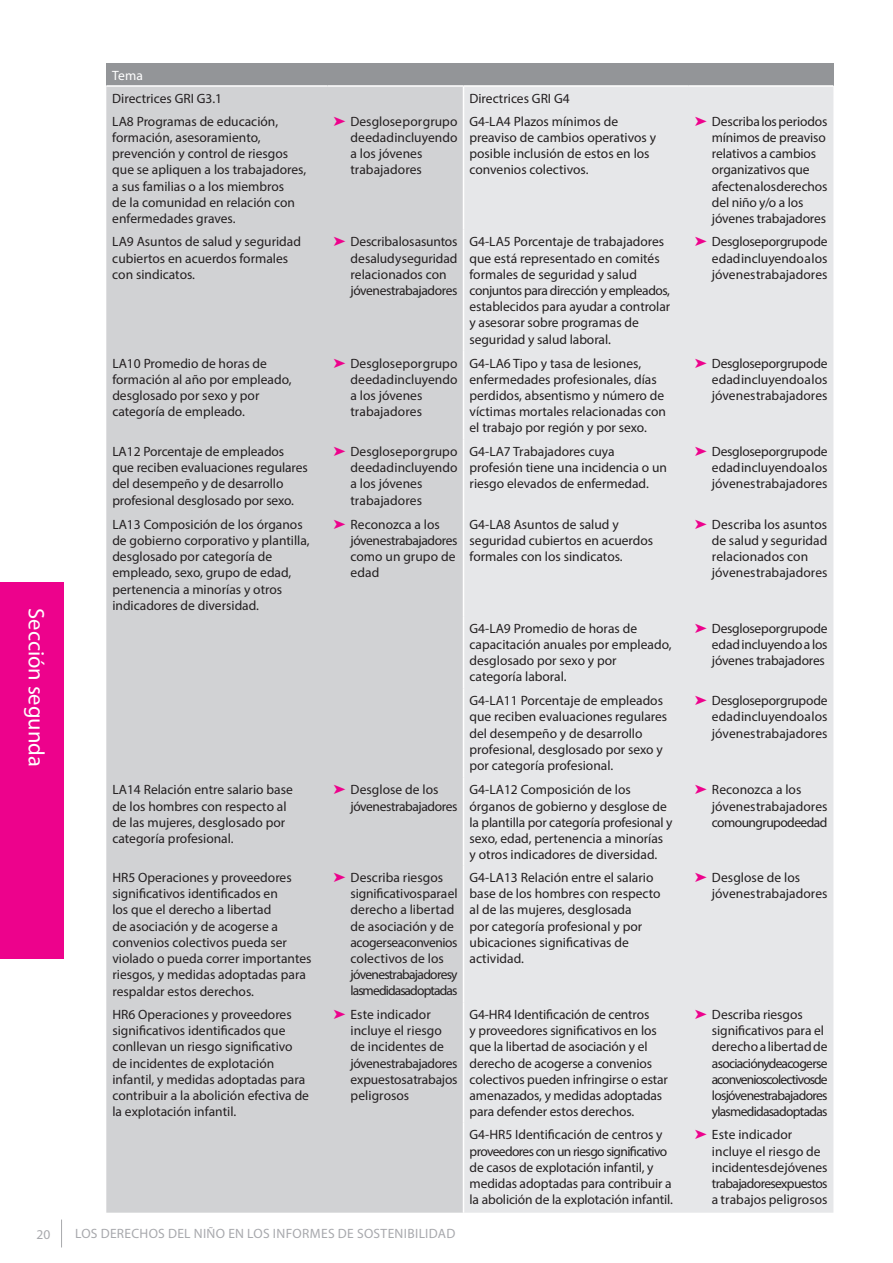
<style>
.page{position:relative;width:893px;height:1263px;background:#fff}
.page>*{position:absolute;margin:0;border:0;box-sizing:border-box;transform-origin:0 0}
.t1{font:22.5px "Myriad Pro";color:#fff}
.t2{font:13.5px/16.2px "Myriad Pro";color:#231f20}
.t3{font:13.5px/16.2px "Myriad Pro";letter-spacing:-.05em;color:#231f20}
.t4{font:13.5px "Myriad Pro";letter-spacing:.025em;color:#a8a9ad}
.t5{font:13.5px/16.2px "Myriad Pro";letter-spacing:-.025em;color:#231f20}
.t6{font:13.5px "Myriad Pro";color:#fff}
.s1{color:#ed028c}
</style>
<div class="page">
<div style="left:0;top:583px;width:64px;height:376px;background:#ed028c"></div>
<svg style="left:61px;top:1219px;width:1px;height:28px"></svg>
<div style="left:106px;top:64px;width:727px;height:22px;background:#939598"></div>
<div style="left:106px;top:87px;width:357px;height:1126px;background:#d1d2d4"></div>
<div style="left:464px;top:87px;width:369px;height:1126px;background:#e6e7e9"></div>
<hr style="left:106px;top:85px;width:221px;height:2px;background:#fff">
<hr style="left:327px;top:85px;width:136px;height:2px;background:#fff">
<hr style="left:463px;top:85px;width:226px;height:2px;background:#fff">
<hr style="left:689px;top:85px;width:144px;height:2px;background:#fff">
<h1 class="t1" style="left:50px;top:608px;width:160px;rotate:90deg">Sección segunda</h1>
<p class="t6" style="left:112px;top:67px;width:32px">Tema</p>
<p class="t2" style="left:112px;top:90px;width:111px">Directrices GRI G3.1</p>
<p class="t2" style="left:469px;top:90px;width:102px">Directrices GRI G4</p>
<p class="t2" style="left:112px;top:113px;width:195px">LA8 Programas de educación, formación, asesoramiento, prevención y control de riesgos que se apliquen a los trabajadores, a sus familias o a los miembros<br>de la comunidad en relación con enfermedades graves.</p>
<p class="t2" style="left:350px;top:113px;width:109px;text-indent:-17px"><span class="s1">➤</span> Desglose por grupo de edad incluyendo a los jóvenes trabajadores</p>
<p class="t2" style="left:469px;top:113px;width:188px">G4-LA4 Plazos mínimos de preaviso de cambios operativos y posible inclusión de estos en los convenios colectivos.</p>
<p class="t2" style="left:712px;top:113px;width:117px;text-indent:-17px"><span class="s1">➤</span> Describa los periodos mínimos de preaviso relativos a cambios organizativos que afecten a los derechos del niño y/o a los jóvenes trabajadores</p>
<p class="t2" style="left:112px;top:233px;width:190px">LA9 Asuntos de salud y seguridad cubiertos en acuerdos formales con sindicatos.</p>
<p class="t2" style="left:350px;top:233px;width:109px;text-indent:-17px"><span class="s1">➤</span> Describa los asuntos de salud y seguridad relacionados con jóvenes trabajadores</p>
<p class="t2" style="left:469px;top:233px;width:202px">G4-LA5 Porcentaje de trabajadores que está representado en comités formales de seguridad y salud conjuntos para dirección y empleados, establecidos para ayudar a controlar y asesorar sobre programas de seguridad y salud laboral.</p>
<p class="t2" style="left:712px;top:233px;width:117px;text-align:justify;text-indent:-17px"><span class="s1">➤</span> Desglose por grupo de edad incluyendo a los jóvenes trabajadores</p>
<p class="t2" style="left:112px;top:355px;width:181px">LA10 Promedio de horas de formación al año por empleado, desglosado por sexo y por categoría de empleado.</p>
<p class="t2" style="left:350px;top:355px;width:109px;text-indent:-17px"><span class="s1">➤</span> Desglose por grupo de edad incluyendo a los jóvenes trabajadores</p>
<p class="t2" style="left:469px;top:355px;width:198px">G4-LA6 Tipo y tasa de lesiones, enfermedades profesionales, días perdidos, absentismo y número de víctimas mortales relacionadas con el trabajo por región y por sexo.</p>
<p class="t2" style="left:712px;top:355px;width:117px;text-align:justify;text-indent:-17px"><span class="s1">➤</span> Desglose por grupo de edad incluyendo a los jóvenes trabajadores</p>
<p class="t2" style="left:112px;top:443px;width:197px">LA12 Porcentaje de empleados que reciben evaluaciones regulares del desempeño y de desarrollo profesional desglosado por sexo.</p>
<p class="t2" style="left:350px;top:443px;width:109px;text-indent:-17px"><span class="s1">➤</span> Desglose por grupo de edad incluyendo a los jóvenes trabajadores</p>
<p class="t2" style="left:470px;top:443px;width:199px">G4-LA7 Trabajadores cuya profesión tiene una incidencia o un riesgo elevados de enfermedad.</p>
<p class="t2" style="left:712px;top:443px;width:117px;text-align:justify;text-indent:-17px"><span class="s1">➤</span> Desglose por grupo de edad incluyendo a los jóvenes trabajadores</p>
<p class="t2" style="left:112px;top:516px;width:199px">LA13 Composición de los órganos de gobierno corporativo y plantilla, desglosado por categoría de empleado, sexo, grupo de edad, pertenencia a minorías y otros indicadores de diversidad.</p>
<p class="t2" style="left:350px;top:516px;width:109px;text-indent:-17px"><span class="s1">➤</span> Reconozca a los jóvenes trabajadores como un grupo de edad</p>
<p class="t2" style="left:470px;top:516px;width:185px">G4-LA8 Asuntos de salud y seguridad cubiertos en acuerdos formales con los sindicatos.</p>
<p class="t2" style="left:712px;top:516px;width:117px;text-indent:-17px"><span class="s1">➤</span> Describa los asuntos de salud y seguridad relacionados con jóvenes trabajadores</p>
<p class="t2" style="left:470px;top:620px;width:204px">G4-LA9 Promedio de horas de capacitación anuales por empleado, desglosado por sexo y por categoría laboral.</p>
<p class="t2" style="left:712px;top:620px;width:117px;text-align:justify;text-indent:-17px"><span class="s1">➤</span> Desglose por grupo de edad incluyendo a los jóvenes trabajadores</p>
<p class="t2" style="left:470px;top:692px;width:199px">G4-LA11 Porcentaje de empleados que reciben evaluaciones regulares del desempeño y de desarrollo profesional, desglosado por sexo y por categoría profesional.</p>
<p class="t2" style="left:712px;top:692px;width:117px;text-align:justify;text-indent:-17px"><span class="s1">➤</span> Desglose por grupo de edad incluyendo a los jóvenes trabajadores</p>
<p class="t2" style="left:112px;top:781px;width:182px">LA14 Relación entre salario base de los hombres con respecto al de las mujeres, desglosado por categoría profesional.</p>
<p class="t5" style="left:350px;top:781px;width:109px;text-indent:-17px"><span class="s1">➤</span> Desglose de los jóvenes trabajadores</p>
<p class="t2" style="left:470px;top:781px;width:205px">G4-LA12 Composición de los órganos de gobierno y desglose de la plantilla por categoría profesional y sexo, edad, pertenencia a minorías y otros indicadores de diversidad.</p>
<p class="t2" style="left:712px;top:781px;width:117px;text-indent:-17px"><span class="s1">➤</span> Reconozca a los jóvenes trabajadores como un grupo de edad</p>
<p class="t2" style="left:112px;top:869px;width:201px">HR5 Operaciones y proveedores significativos identificados en<br>los que el derecho a libertad<br>de asociación y de acogerse a convenios colectivos pueda ser violado o pueda correr importantes riesgos, y medidas adoptadas para respaldar estos derechos.</p>
<p class="t2" style="left:350px;top:869px;width:109px;text-indent:-17px"><span class="s1">➤</span> Describa riesgos significativos para el derecho a libertad de asociación y de acogerse a convenios colectivos de los jóvenes trabajadores y las medidas adoptadas</p>
<p class="t2" style="left:470px;top:869px;width:192px">G4-LA13 Relación entre el salario base de los hombres con respecto al de las mujeres, desglosada<br>por categoría profesional y por ubicaciones significativas de actividad.</p>
<p class="t2" style="left:712px;top:869px;width:117px;text-indent:-17px"><span class="s1">➤</span> Desglose de los jóvenes trabajadores</p>
<p class="t2" style="left:112px;top:1006px;width:198px">HR6 Operaciones y proveedores significativos identificados que conllevan un riesgo significativo de incidentes de explotación infantil, y medidas adoptadas para contribuir a la abolición efectiva de la explotación infantil.</p>
<p class="t2" style="left:351px;top:1006px;width:109px;text-indent:-17px"><span class="s1">➤</span> Este indicador incluye el riesgo de incidentes de jóvenes trabajadores expuestos a trabajos peligrosos</p>
<p class="t2" style="left:470px;top:1006px;width:200px">G4-HR4 Identificación de centros<br>y proveedores significativos en los que la libertad de asociación y el derecho de acogerse a convenios colectivos pueden infringirse o estar amenazados, y medidas adoptadas para defender estos derechos.</p>
<p class="t3" style="left:712px;top:1006px;width:117px;text-indent:-17px"><span class="s1">➤</span> Describa riesgos significativos para el derecho a libertad de asociación y de acogerse a convenios colectivos de los jóvenes trabajadores y las medidas adoptadas</p>
<p class="t2" style="left:470px;top:1126px;width:205px">G4-HR5 Identificación de centros y proveedores con un riesgo significativo de casos de explotación infantil, y medidas adoptadas para contribuir a la abolición de la explotación infantil.</p>
<p class="t2" style="left:712px;top:1126px;width:117px;text-indent:-17px"><span class="s1">➤</span> Este indicador incluye el riesgo de incidentes de jóvenes trabajadores expuestos a trabajos peligrosos</p>
<p class="t4" style="left:37px;top:1226px;width:15px">20</p>
<p class="t4" style="left:75px;top:1225px;width:382px">LOS DERECHOS DEL NIÑO EN LOS INFORMES DE SOSTENIBILIDAD</p>
</div>
